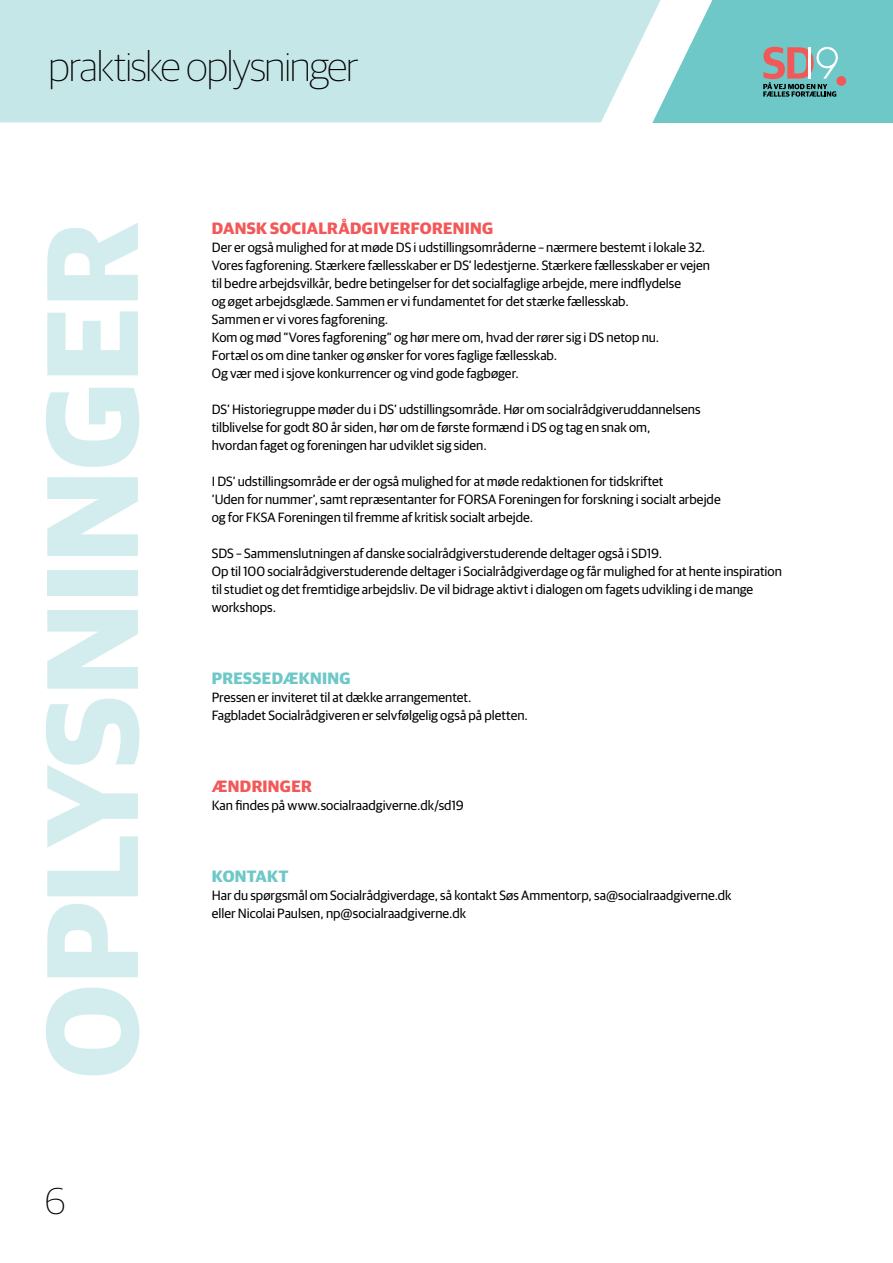
<style>
.page{position:relative;width:893px;height:1263px;background:#fff}
.page>*{position:absolute;margin:0;border:0;box-sizing:border-box;transform-origin:0 0}
.t1{font:700 130.65px "Guardian Sans";color:#d3eced}
.t2{font:100 42px "Guardian Sans";letter-spacing:-.03em;color:#000}
.t3{font:100 37.5px "Guardian Sans";color:#000}
.t4{font:700 16.5px "Guardian Sans";letter-spacing:.02em;color:#f35858}
.t5{font:700 16.5px "Guardian Sans";letter-spacing:.02em;color:#6dc8c7}
.t6{font:13.5px/18px "Guardian Sans";color:#000}
</style>
<div class="page">
<div style="left:607px;top:0;width:286px;height:122px;background:#6dc8c7"></div>
<div style="left:0;top:0;width:556px;height:122px;background:#c6e7e8"></div>
<svg style="left:556px;top:0;width:201px;height:123px"></svg>
<div style="left:836px;top:76px;width:10px;height:10px;background:#f35858;border-radius:50%"></div>
<svg style="left:763px;top:47px;width:75px;height:50px"></svg>
<hr style="left:809px;top:47px;width:2px;height:32px;background:#fff">
<h2 class="t2" style="left:48px;top:38px;width:312px">praktiske oplysninger</h2>
<h1 class="t1" style="left:-5px;top:1078px;width:858px;rotate:-90deg">OPLYSNINGER</h1>
<h3 class="t3" style="left:45px;top:1176px;width:22px">6</h3>
<p class="t4" style="left:212px;top:216px;width:283px">DANSK SOCIALRÅDGIVERFORENING</p>
<p class="t6" style="left:212px;top:237px;width:500px">Der er også mulighed for at møde DS i udstillingsområderne – nærmere bestemt i lokale 32.<br>Vores fagforening. Stærkere fællesskaber er DS’ ledestjerne. Stærkere fællesskaber er vejen til bedre arbejdsvilkår, bedre betingelser for det socialfaglige arbejde, mere indflydelse<br>og øget arbejdsglæde. Sammen er vi fundamentet for det stærke fællesskab.<br>Sammen er vi vores fagforening.<br>Kom og mød ”Vores fagforening” og hør mere om, hvad der rører sig i DS netop nu.<br>Fortæl os om dine tanker og ønsker for vores faglige fællesskab.<br>Og vær med i sjove konkurrencer og vind gode fagbøger.</p>
<p class="t6" style="left:212px;top:399px;width:490px">DS’ Historiegruppe møder du i DS’ udstillingsområde. Hør om socialrådgiveruddannelsens tilblivelse for godt 80 år siden, hør om de første formænd i DS og tag en snak om,<br>hvordan faget og foreningen har udviklet sig siden.</p>
<p class="t6" style="left:212px;top:471px;width:510px">I DS’ udstillingsområde er der også mulighed for at møde redaktionen for tidskriftet<br>’Uden for nummer’, samt repræsentanter for FORSA Foreningen for forskning i socialt arbejde og for FKSA Foreningen til fremme af kritisk socialt arbejde.</p>
<p class="t6" style="left:212px;top:543px;width:572px">SDS – Sammenslutningen af danske socialrådgiverstuderende deltager også i SD19.<br>Op til 100 socialrådgiverstuderende deltager i Socialrådgiverdage og får mulighed for at hente inspiration til studiet og det fremtidige arbejdsliv. De vil bidrage aktivt i dialogen om fagets udvikling i de mange workshops.</p>
<p class="t5" style="left:212px;top:666px;width:140px">PRESSEDÆKNING</p>
<p class="t6" style="left:212px;top:687px;width:318px">Pressen er inviteret til at dække arrangementet.<br>Fagbladet Socialrådgiveren er selvfølgelig også på pletten.</p>
<p class="t4" style="left:212px;top:774px;width:101px">ÆNDRINGER</p>
<p class="t6" style="left:212px;top:795px;width:254px">Kan findes på www.socialraadgiverne.dk/sd19</p>
<p class="t5" style="left:212px;top:864px;width:78px">KONTAKT</p>
<p class="t6" style="left:212px;top:885px;width:521px">Har du spørgsmål om Socialrådgiverdage, så kontakt Søs Ammentorp, sa@socialraadgiverne.dk eller Nicolai Paulsen, np@socialraadgiverne.dk</p>
</div>
